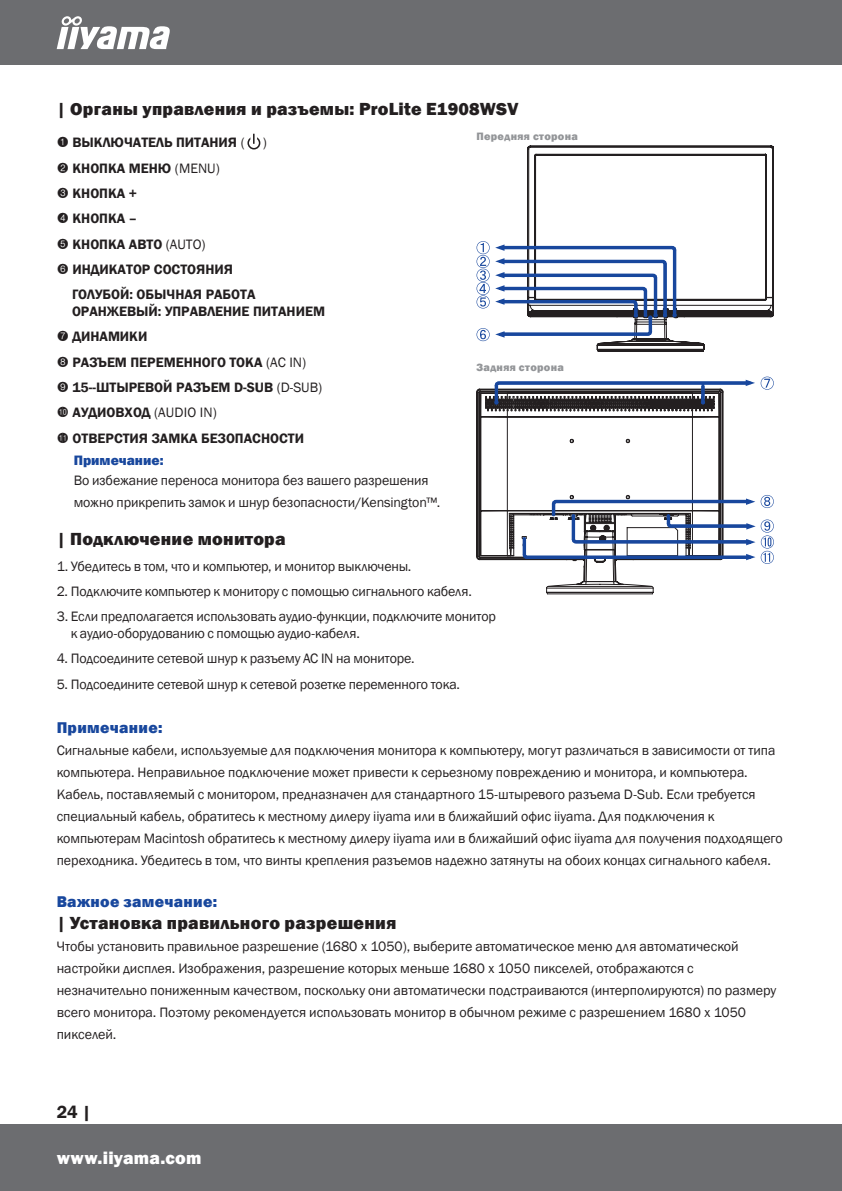
<style>
.page{position:relative;width:842px;height:1191px;background:#fff}
.page>*{position:absolute;margin:0;border:0;box-sizing:border-box;transform-origin:0 0}
.t1{font:800 18px "Franklin Gothic";letter-spacing:.015em;color:#231f20}
.t2{font:800 18px "Franklin Gothic";letter-spacing:.015em;color:#fff}
.t3{font:600 18px "Franklin Gothic";color:#231f20}
.t4{font:800 16px "Franklin Gothic";letter-spacing:.02em;color:#18479d}
.t5{font:14px/22px "Franklin Gothic";letter-spacing:-.005em;color:#231f20}
.t6{font:600 14px/25.4px "Franklin Gothic";color:#231f20}
.t7{font:800 14px "Franklin Gothic";color:#18479d}
.t8{font:800 11px "Franklin Gothic";letter-spacing:.03em;color:#939598}
.s1{font-family:"Circle Frame Negative";font-weight:400}
.s2{font-weight:400}
</style>
<div class="page">
<div style="left:0;top:1124px;width:842px;height:67px;background:#6c6d70"></div>
<div style="left:247px;top:136px;width:13px;height:13px;border:2px solid #231f20;border-radius:50%"></div>
<div style="left:250px;top:133px;width:7px;height:7px;background:#fff"></div>
<svg style="left:253px;top:134px;width:2px;height:10px"></svg>
<svg style="left:527px;top:146px;width:247px;height:205px"></svg>
<svg style="left:477px;top:241px;width:201px;height:109px"></svg>
<svg style="left:477px;top:376px;width:297px;height:219px"></svg>
<div style="left:0;top:0;width:842px;height:65px;background:#6c6d70"></div>
<svg style="left:57px;top:16px;width:113px;height:33px"></svg>
<p class="t1" style="left:57px;top:97px;width:463px">| Органы управления и разъемы: ProLite E1908WSV</p>
<p class="t6" style="left:57px;top:130px;width:190px"><span class="s1">1</span> ВЫКЛЮЧАТЕЛЬ ПИТАНИЯ <span class="s2">(</span></p>
<p class="t5" style="left:263px;top:132px;width:6px">)</p>
<p class="t6" style="left:57px;top:155px;width:165px"><span class="s1">2</span> КНОПКА МЕНЮ <span class="s2">(MENU)</span></p>
<p class="t6" style="left:57px;top:181px;width:82px"><span class="s1">3</span> КНОПКА +</p>
<p class="t6" style="left:57px;top:206px;width:82px"><span class="s1">4</span> КНОПКА –</p>
<p class="t6" style="left:57px;top:231px;width:150px"><span class="s1">5</span> КНОПКА АВТО <span class="s2">(AUTO)</span></p>
<p class="t6" style="left:57px;top:257px;width:178px"><span class="s1">6</span> ИНДИКАТОР СОСТОЯНИЯ</p>
<p class="t6" style="left:72px;top:282px;width:185px">ГОЛУБОЙ: ОБЫЧНАЯ РАБОТА</p>
<p class="t6" style="left:57px;top:299px;width:270px;text-indent:15px">ОРАНЖЕВЫЙ: УПРАВЛЕНИЕ ПИТАНИЕМ<br><span class="s1">7</span> ДИНАМИКИ<br><span class="s1">8</span> РАЗЪЕМ ПЕРЕМЕННОГО ТОКА <span class="s2">(AC IN)<br></span><span class="s1">9</span> 15--ШТЫРЕВОЙ РАЗЪЕМ D-SUB <span class="s2">(D-SUB) </span><span class="s1">bk</span> АУДИОВХОД <span class="s2">(AUDIO IN)<br></span><span class="s1">bl</span> ОТВЕРСТИЯ ЗАМКА БЕЗОПАСНОСТИ</p>
<p class="t7" style="left:74px;top:451px;width:91px">Примечание:</p>
<p class="t5" style="left:74px;top:470px;width:368px">Во избежание переноса монитора без вашего разрешения можно прикрепить замок и шнур безопасности/Kensington™.</p>
<p class="t1" style="left:57px;top:528px;width:230px">| Подключение монитора</p>
<p class="t5" style="left:57px;top:555px;width:356px">1. Убедитесь в том, что и компьютер, и монитор выключены.</p>
<p class="t5" style="left:57px;top:580px;width:417px">2. Подключите компьютер к монитору с помощью сигнального кабеля.</p>
<p class="t5" style="left:71px;top:608px;width:427px;line-height:16.8px;text-indent:-14px">3. Если предполагается использовать аудио-функции, подключите монитор к аудио-оборудованию с помощью аудио-кабеля.</p>
<p class="t5" style="left:57px;top:648px;width:359px">4. Подсоедините сетевой шнур к разъему AC IN на мониторе.</p>
<p class="t5" style="left:57px;top:673px;width:405px">5. Подсоедините сетевой шнур к сетевой розетке переменного тока.</p>
<p class="t4" style="left:57px;top:717px;width:107px">Примечание:</p>
<p class="t5" style="left:57px;top:740px;width:728px">Сигнальные кабели, используемые для подключения монитора к компьютеру, могут различаться в зависимости от типа компьютера. Неправильное подключение может привести к серьезному повреждению и монитора, и компьютера.<br>Кабель, поставляемый с монитором, предназначен для стандартного 15-штыревого разъема D-Sub. Если требуется специальный кабель, обратитесь к местному дилеру iiyama или в ближайший офис iiyama. Для подключения к компьютерам Macintosh обратитесь к местному дилеру iiyama или в ближайший офис iiyama для получения подходящего переходника. Убедитесь в том, что винты крепления разъемов надежно затянуты на обоих концах сигнального кабеля.</p>
<p class="t4" style="left:57px;top:890px;width:162px">Важное замечание:</p>
<p class="t1" style="left:57px;top:911px;width:341px">| Установка правильного разрешения</p>
<p class="t5" style="left:57px;top:935px;width:721px">Чтобы установить правильное разрешение (1680 x 1050), выберите автоматическое меню для автоматической настройки дисплея. Изображения, разрешение которых меньше 1680 x 1050 пикселей, отображаются с незначительно пониженным качеством, поскольку они автоматически подстраиваются (интерполируются) по размеру всего монитора. Поэтому рекомендуется использовать монитор в обычном режиме с разрешением 1680 x 1050 пикселей.</p>
<p class="t8" style="left:477px;top:129px;width:103px">Передняя сторона</p>
<p class="t8" style="left:477px;top:360px;width:89px">Задняя сторона</p>
<p class="t3" style="left:57px;top:1100px;width:36px">24 |</p>
<p class="t2" style="left:57px;top:1145px;width:146px">www.iiyama.com</p>
</div>
